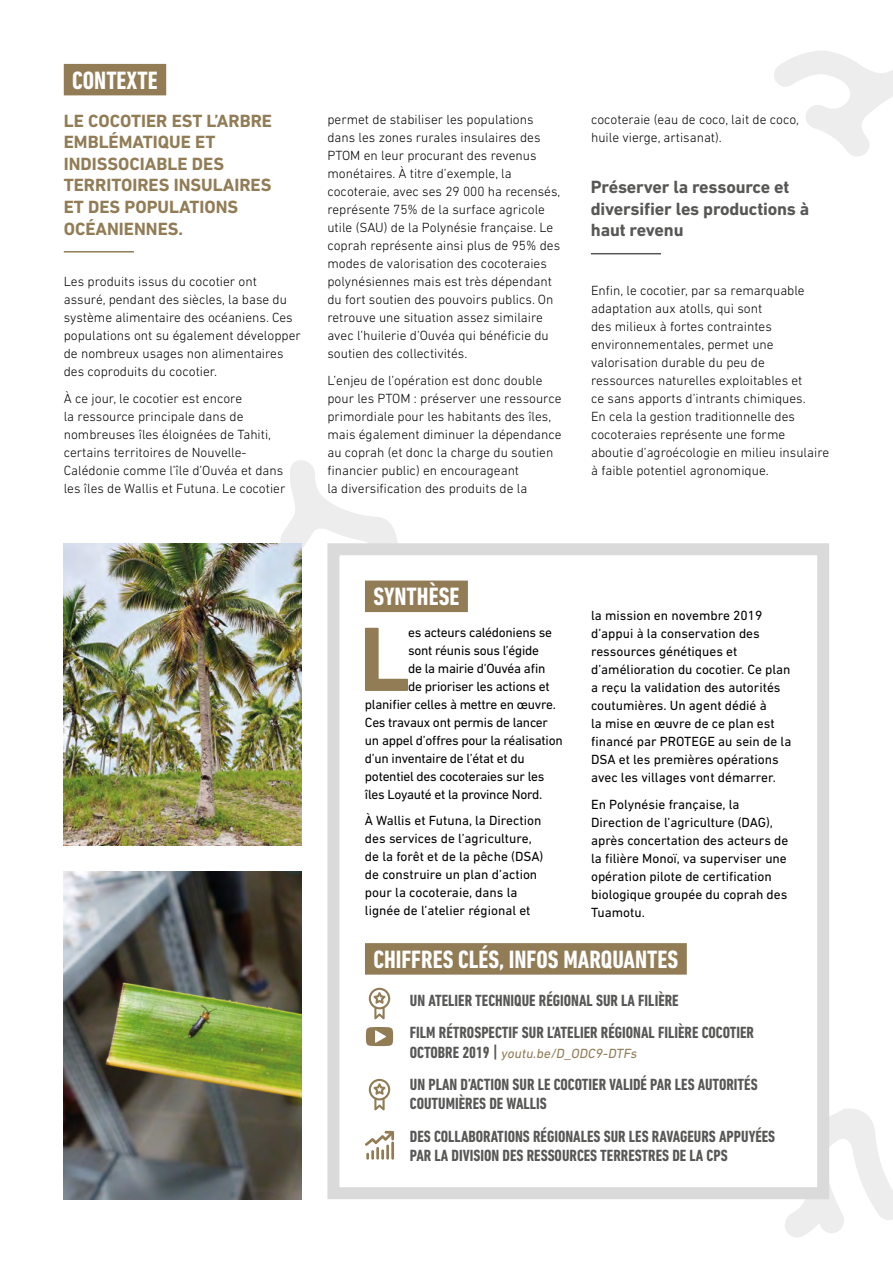
<style>
.page{position:relative;width:893px;height:1263px;background:#fff}
.page>*{position:absolute;margin:0;border:0;box-sizing:border-box;transform-origin:0 0}
.t1{font:700 92.85px "DIN Next LT Pro";color:#917c55}
.t2{font:700 condensed 25.5px "DIN Next LT Pro";color:#fff}
.t3{font:700 18px/21.6px "DIN Next LT Pro";color:#917c55}
.t4{font:700 18px/21.6px "DIN Next LT Pro";letter-spacing:-.01em;color:#575756}
.t5{font:700 condensed 16.5px/19.5px "DIN Next LT Pro";color:#575756}
.t6{font:300 13.5px/18px "DIN Next LT Pro";color:#000}
.t7{font:13.5px/18px "DIN Next LT Pro";color:#000}
.t8{font:13.5px "DIN Next LT Pro";letter-spacing:-.02em;color:#000}
.t9{font:italic 13.5px "DIN Next LT Pro";color:#917c55}
.s1{font-weight:700;font-style:normal;font-stretch:condensed;font-size:16.5px;color:#575756}
.s2{font-weight:700;font-style:normal;font-stretch:condensed;font-size:18.15px;color:#575756}
</style>
<div class="page">
<svg style="left:785px;top:1109px;width:108px;height:129px"></svg>
<svg style="left:280px;top:460px;width:117px;height:89px"></svg>
<svg style="left:774px;top:51px;width:119px;height:105px"></svg>
<div style="left:327px;top:543px;width:502px;height:656px;background:#fff;border:12px solid #dadada"></div>
<div style="left:64px;top:64px;width:102px;height:31px;background:#917c55"></div>
<div style="left:365px;top:581px;width:103px;height:31px;background:#917c55"></div>
<div style="left:365px;top:943px;width:322px;height:32px;background:#917c55"></div>
<hr style="left:591px;top:253px;width:70px;height:1px;background:#575756">
<img style="left:64px;top:543px;width:238px;height:303px">
<img style="left:64px;top:871px;width:238px;height:328px">
<hr style="left:64px;top:251px;width:70px;height:2px;background:#917c55">
<svg style="left:366px;top:1027px;width:27px;height:19px"></svg>
<svg style="left:365px;top:1131px;width:29px;height:29px"></svg>
<svg style="left:369px;top:988px;width:21px;height:31px"></svg>
<svg style="left:369px;top:1079px;width:21px;height:31px"></svg>
<h2 class="t2" style="left:72px;top:65px;width:87px">CONTEXTE</h2>
<h3 class="t3" style="left:64px;top:110px;width:210px">LE COCOTIER EST L’ARBRE<br>EMBLÉMATIQUE ET<br>INDISSOCIABLE DES<br>TERRITOIRES INSULAIRES<br>ET DES POPULATIONS<br>OCÉANIENNES.</h3>
<p class="t6" style="left:64px;top:272px;width:239px">Les produits issus du cocotier ont assuré, pendant des siècles, la base du système alimentaire des océaniens. Ces populations ont su également développer de nombreux usages non alimentaires des coproduits du cocotier.</p>
<p class="t6" style="left:64px;top:389px;width:223px">À ce jour, le cocotier est encore<br>la ressource principale dans de nombreuses îles éloignées de Tahiti, certains territoires de Nouvelle-Calédonie comme l’île d’Ouvéa et dans les îles de Wallis et Futuna. Le cocotier</p>
<p class="t6" style="left:327px;top:110px;width:234px">permet de stabiliser les populations dans les zones rurales insulaires des PTOM en leur procurant des revenus monétaires. À titre d’exemple, la cocoteraie, avec ses 29 000 ha recensés, représente 75% de la surface agricole utile (SAU) de la Polynésie française. Le coprah représente ainsi plus de 95% des modes de valorisation des cocoteraies polynésiennes mais est très dépendant du fort soutien des pouvoirs publics. On retrouve une situation assez similaire avec l’huilerie d’Ouvéa qui bénéficie du soutien des collectivités.</p>
<p class="t6" style="left:327px;top:371px;width:236px">L’enjeu de l’opération est donc double pour les PTOM : préserver une ressource primordiale pour les habitants des îles, mais également diminuer la dépendance au coprah (et donc la charge du soutien financier public) en encourageant<br>la diversification des produits de la</p>
<p class="t6" style="left:591px;top:110px;width:209px">cocoteraie (eau de coco, lait de coco, huile vierge, artisanat).</p>
<h3 class="t4" style="left:591px;top:176px;width:220px">Préserver la ressource et diversifier les productions à haut revenu</h3>
<p class="t6" style="left:591px;top:281px;width:240px">Enfin, le cocotier, par sa remarquable adaptation aux atolls, qui sont<br>des milieux à fortes contraintes environnementales, permet une valorisation durable du peu de ressources naturelles exploitables et<br>ce sans apports d’intrants chimiques.<br>En cela la gestion traditionnelle des cocoteraies représente une forme aboutie d’agroécologie en milieu insulaire à faible potentiel agronomique.</p>
<h2 class="t2" style="left:373px;top:582px;width:87px">SYNTHÈSE</h2>
<h1 class="t1" style="left:359px;top:605px;width:53px">L</h1>
<p class="t8" style="left:408px;top:624px;width:145px">es acteurs calédoniens se</p>
<p class="t8" style="left:408px;top:642px;width:132px">sont réunis sous l’égide</p>
<p class="t8" style="left:408px;top:660px;width:139px">de la mairie d’Ouvéa afin</p>
<p class="t8" style="left:408px;top:678px;width:143px">de prioriser les actions et</p>
<p class="t8" style="left:365px;top:696px;width:192px">planifier celles à mettre en œuvre.</p>
<p class="t8" style="left:365px;top:714px;width:185px">Ces travaux ont permis de lancer</p>
<p class="t8" style="left:365px;top:732px;width:199px">un appel d’offres pour la réalisation</p>
<p class="t8" style="left:365px;top:750px;width:161px">d’un inventaire de l’état et du</p>
<p class="t8" style="left:365px;top:768px;width:181px">potentiel des cocoteraies sur les</p>
<p class="t8" style="left:365px;top:786px;width:179px">îles Loyauté et la province Nord.</p>
<p class="t7" style="left:365px;top:812px;width:180px">À Wallis et Futuna, la Direction des services de l’agriculture, de la forêt et de la pêche (DSA) de construire un plan d’action pour la cocoteraie, dans la lignée de l’atelier régional et</p>
<p class="t7" style="left:591px;top:606px;width:202px">la mission en novembre 2019 d’appui à la conservation des ressources génétiques et d’amélioration du cocotier. Ce plan a reçu la validation des autorités coutumières. Un agent dédié à<br>la mise en œuvre de ce plan est financé par PROTEGE au sein de la<br>DSA et les premières opérations avec les villages vont démarrer.</p>
<p class="t7" style="left:591px;top:795px;width:199px">En Polynésie française, la<br>Direction de l’agriculture (DAG), après concertation des acteurs de la filière Monoï, va superviser une opération pilote de certification biologique groupée du coprah des<br>Tuamotu.</p>
<h2 class="t2" style="left:373px;top:945px;width:306px">CHIFFRES CLÉS, INFOS MARQUANTES</h2>
<p class="t5" style="left:410px;top:984px;width:346px;line-height:32.2px">UN ATELIER TECHNIQUE RÉGIONAL SUR LA FILIÈRE<br>FILM RÉTROSPECTIF SUR L’ATELIER RÉGIONAL FILIÈRE COCOTIER</p>
<p class="t9" style="left:410px;top:1045px;width:231px"><span class="s1">O CTO B RE 2 0 1 9</span> <span class="s2">|</span> youtu.be/D_ODC9-DTFs</p>
<p class="t5" style="left:410px;top:1074px;width:349px">UN PLAN D’ACTION SUR LE COCOTIER VALIDÉ PAR LES AUTORITÉS<br>COUTUMIÈRES DE WALLIS</p>
<p class="t5" style="left:410px;top:1126px;width:367px">DES COLLABORATIONS RÉGIONALES SUR LES RAVAGEURS APPUYÉES<br>PAR LA DIVISION DES RESSOURCES TERRESTRES DE LA CPS</p>
</div>
